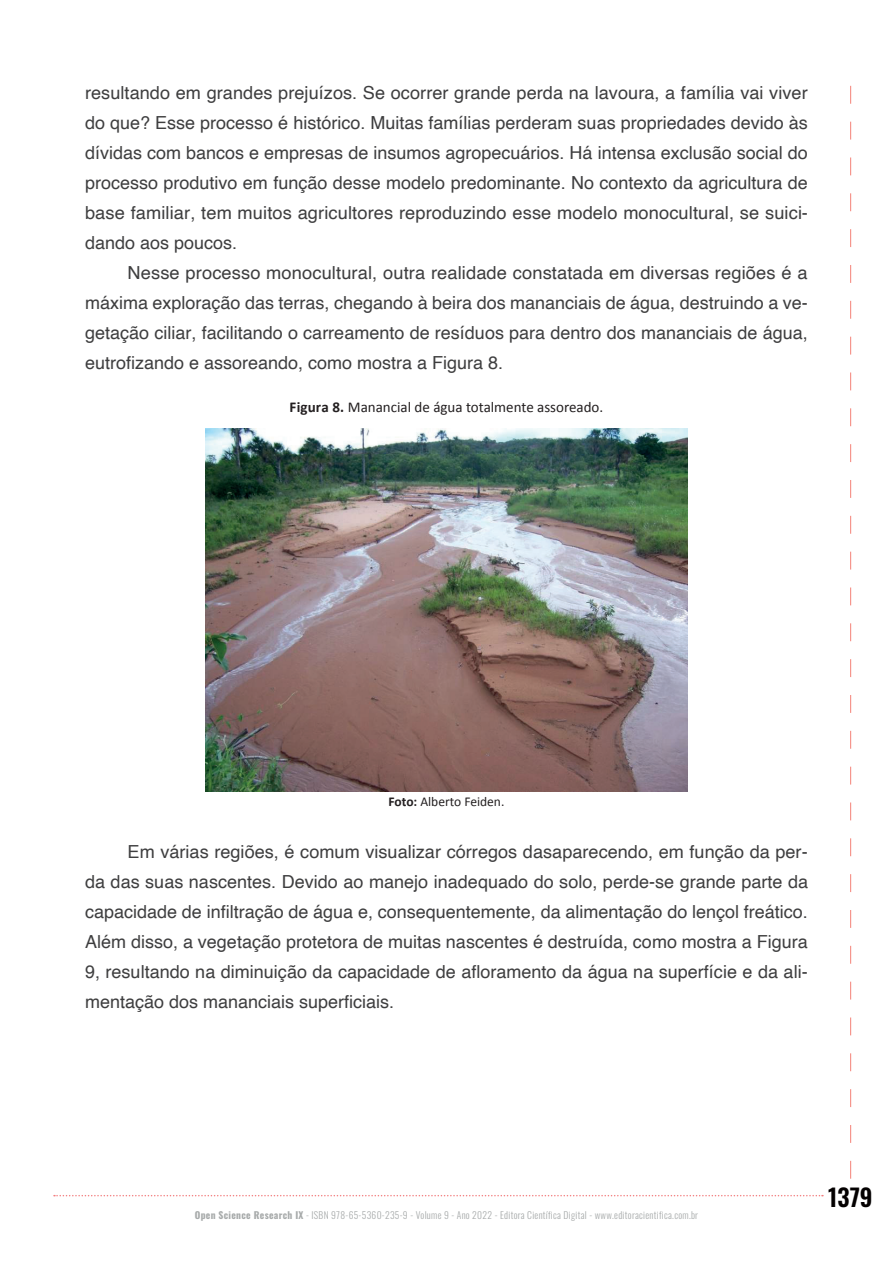
<style>
.page{position:relative;width:893px;height:1263px;background:#fff}
.page>*{position:absolute;margin:0;border:0;box-sizing:border-box;transform-origin:0 0}
.t1{font:600 24px "Oswald";color:#040101}
._04_texto{font:18px/30px "Helvetica";color:#3e3e3f;text-align:justify}
._06_figura-quadro-ta{font:15px "Calibri";color:#231f20}
._06_fonte{font:13.5px "Calibri";color:#231f20}
.t2{font:300 9.6px "Oswald";letter-spacing:.03em;color:#a7aaaa}
.s1{font-weight:700}
</style>
<div class="page">
<svg style="left:54px;top:1195px;width:769px;height:1px"></svg>
<svg style="left:850px;top:86px;width:1px;height:1093px"></svg>
<img style="left:205px;top:428px;width:483px;height:363px">
<p class="_04_texto" style="left:85px;top:78px;width:724px">resultando em grandes prejuízos. Se ocorrer grande perda na lavoura, a família vai viver do que? Esse processo é histórico. Muitas famílias perderam suas propriedades devido às dívidas com bancos e empresas de insumos agropecuários. Há intensa exclusão social do processo produtivo em função desse modelo predominante. No contexto da agricultura de base familiar, tem muitos agricultores reproduzindo esse modelo monocultural, se suici&shy;dando aos poucos.</p>
<p class="_04_texto" style="left:85px;top:258px;width:724px;text-indent:43px">Nesse processo monocultural, outra realidade constatada em diversas regiões é a máxima exploração das terras, chegando à beira dos mananciais de água, destruindo a ve&shy;getação ciliar, facilitando o carreamento de resíduos para dentro dos mananciais de água, eutrofizando e assoreando, como mostra a Figura 8.</p>
<p class="_06_figura-quadro-ta" style="left:290px;top:397px;width:315px"><span class="s1">Figura 8.</span> Manancial de água totalmente assoreado.</p>
<p class="_06_fonte" style="left:388px;top:792px;width:117px"><span class="s1">Foto:</span> Alberto Feiden.</p>
<p class="_04_texto" style="left:85px;top:837px;width:725px;text-indent:43px">Em várias regiões, é comum visualizar córregos dasaparecendo, em função da per&shy;da das suas nascentes. Devido ao manejo inadequado do solo, perde-se grande parte da capacidade de infiltração de água e, consequentemente, da alimentação do lençol freático.<br>Além disso, a vegetação protetora de muitas nascentes é destruída, como mostra a Figura 9, resultando na diminuição da capacidade de afloramento da água na superfície e da ali&shy;mentação dos mananciais superficiais.</p>
<p class="t2" style="left:195px;top:1206px;width:505px"><span class="s1">Open Science Research IX</span> - ISBN 978-65-5360-235-9 - Volume 9 - Ano 2022 - Editora Científica Digital - www.editoracientifica.com.br</p>
<h1 class="t1" style="left:828px;top:1184px;width:46px">1379</h1>
</div>
